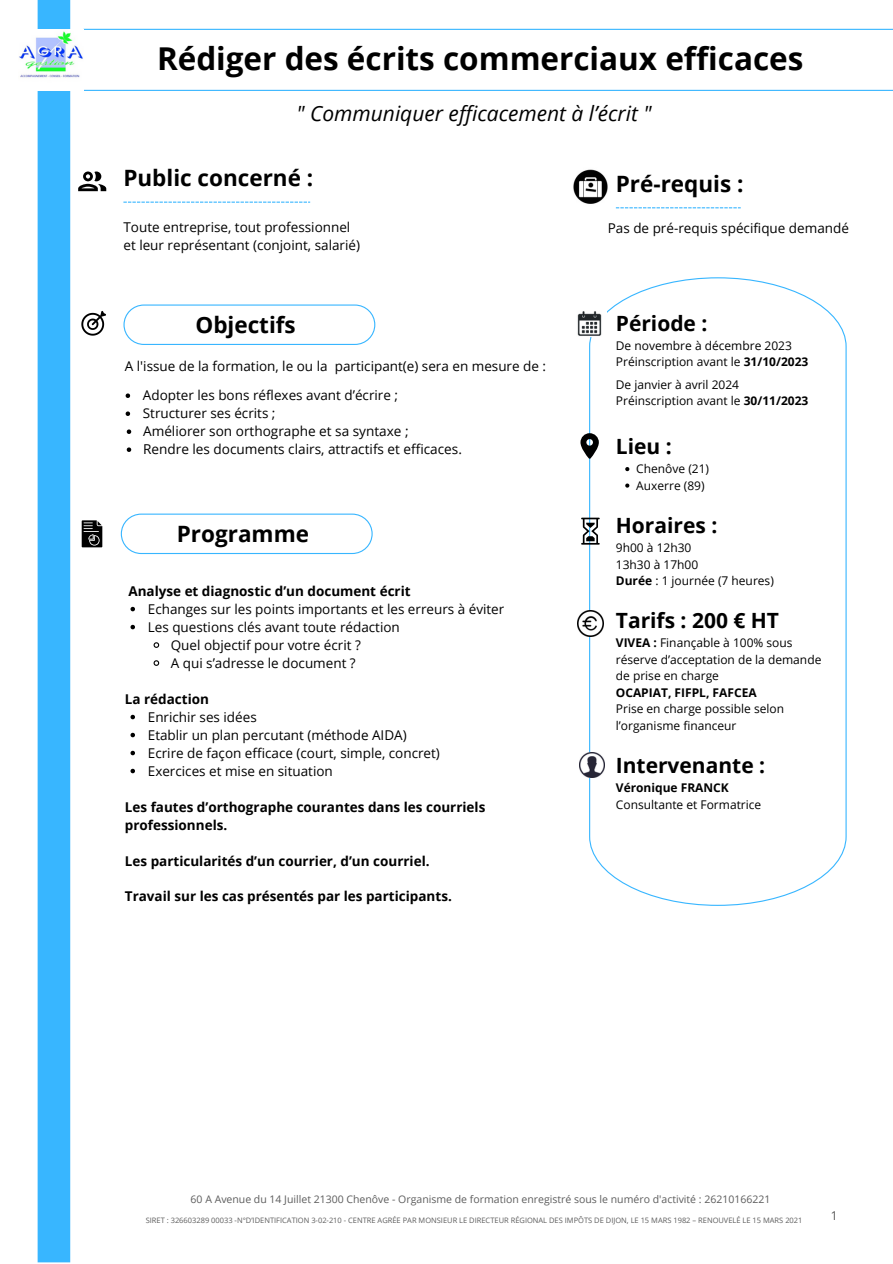
<style>
.page{position:relative;width:893px;height:1264px;background:#fff}
.page>*{position:absolute;margin:0;border:0;box-sizing:border-box;transform-origin:0 0}
.t1{font:700 31.5px "Open Sans";color:#000}
.t2{font:700 22.5px "Open Sans";color:#000}
.t3{font:700 21px "Open Sans";color:#000}
.t4{font:italic 21px "Open Sans";color:#000}
.t5{font:13.65px "Open Sans";color:#000}
.t6{font:13.5px "Open Sans";color:#000}
.t7{font:700 13.5px "Open Sans";color:#000}
.t8{font:12px/16.5px "Open Sans";color:#000}
.t9{font:700 12px "Open Sans";color:#000}
.t10{font:300 12px "Open Sans";color:#000}
.t11{font:10.5px "Open Sans";color:#5d5d5d}
.t12{font:7.5px "Open Sans";color:#5d5d5d}
.s1{font-weight:700}
</style>
<div class="page">
<div style="left:38px;top:0;width:32px;height:1262px;background:#38b6ff"></div>
<svg style="left:589px;top:277px;width:257px;height:628px"></svg>
<img style="left:573px;top:169px;width:35px;height:35px">
<svg style="left:123px;top:304px;width:252px;height:41px"></svg>
<svg style="left:121px;top:513px;width:251px;height:41px"></svg>
<svg style="left:123px;top:201px;width:187px;height:2px"></svg>
<svg style="left:616px;top:207px;width:124px;height:1px"></svg>
<hr style="left:83px;top:29px;width:809px;height:1px;background:#38b6ff">
<hr style="left:83px;top:90px;width:809px;height:1px;background:#38b6ff">
<img style="left:19px;top:30px;width:64px;height:61px">
<svg style="left:81px;top:311px;width:25px;height:24px"></svg>
<svg style="left:82px;top:520px;width:20px;height:27px"></svg>
<svg style="left:78px;top:171px;width:28px;height:20px"></svg>
<img style="left:577px;top:310px;width:29px;height:26px">
<img style="left:577px;top:610px;width:26px;height:26px">
<img style="left:579px;top:752px;width:25px;height:25px">
<svg style="left:581px;top:517px;width:18px;height:27px"></svg>
<svg style="left:580px;top:433px;width:18px;height:26px"></svg>
<svg style="left:130px;top:607px;width:5px;height:4px"></svg>
<svg style="left:130px;top:625px;width:5px;height:4px"></svg>
<svg style="left:153px;top:642px;width:7px;height:6px"></svg>
<svg style="left:153px;top:660px;width:7px;height:6px"></svg>
<svg style="left:130px;top:714px;width:5px;height:5px"></svg>
<svg style="left:130px;top:732px;width:5px;height:5px"></svg>
<svg style="left:130px;top:750px;width:5px;height:5px"></svg>
<svg style="left:130px;top:768px;width:5px;height:5px"></svg>
<svg style="left:625px;top:467px;width:4px;height:4px"></svg>
<svg style="left:625px;top:483px;width:4px;height:4px"></svg>
<svg style="left:126px;top:393px;width:4px;height:5px"></svg>
<svg style="left:126px;top:411px;width:4px;height:5px"></svg>
<svg style="left:127px;top:429px;width:4px;height:5px"></svg>
<svg style="left:127px;top:447px;width:4px;height:5px"></svg>
<p class="t1" style="left:157px;top:37px;width:648px">Rédiger des écrits commerciaux efficaces</p>
<p class="t4" style="left:296px;top:99px;width:356px">" Communiquer efficacement à l’écrit "</p>
<p class="t2" style="left:123px;top:162px;width:191px">Public concerné :</p>
<p class="t2" style="left:616px;top:167px;width:129px">Pré-requis :</p>
<p class="t6" style="left:607px;top:219px;width:243px">Pas de pré-requis spécifique demandé</p>
<p class="t6" style="left:123px;top:217px;width:228px">Toute entreprise, tout professionnel</p>
<p class="t6" style="left:123px;top:235px;width:238px">et leur représentant (conjoint, salarié)</p>
<p class="t2" style="left:195px;top:308px;width:102px">Objectifs</p>
<p class="t6" style="left:125px;top:356px;width:422px">A l'issue de la formation, le ou la participant(e) sera en mesure de :</p>
<p class="t6" style="left:143px;top:386px;width:256px">Adopter les bons réflexes avant d’écrire ;</p>
<p class="t6" style="left:143px;top:404px;width:134px">Structurer ses écrits ;</p>
<p class="t5" style="left:143px;top:421px;width:267px">Améliorer son orthographe et sa syntaxe ;</p>
<p class="t5" style="left:143px;top:439px;width:320px">Rendre les documents clairs, attractifs et efficaces.</p>
<p class="t2" style="left:177px;top:518px;width:134px">Programme</p>
<p class="t7" style="left:128px;top:581px;width:284px">Analyse et diagnostic d’un document écrit</p>
<p class="t6" style="left:148px;top:599px;width:358px">Echanges sur les points importants et les erreurs à éviter</p>
<p class="t6" style="left:148px;top:617px;width:253px">Les questions clés avant toute rédaction</p>
<p class="t6" style="left:171px;top:635px;width:192px">Quel objectif pour votre écrit ?</p>
<p class="t6" style="left:171px;top:653px;width:186px">A qui s’adresse le document ?</p>
<p class="t7" style="left:125px;top:689px;width:86px">La rédaction</p>
<p class="t6" style="left:148px;top:707px;width:110px">Enrichir ses idées</p>
<p class="t6" style="left:148px;top:725px;width:260px">Etablir un plan percutant (méthode AIDA)</p>
<p class="t6" style="left:148px;top:743px;width:293px">Ecrire de façon efficace (court, simple, concret)</p>
<p class="t6" style="left:148px;top:761px;width:186px">Exercices et mise en situation</p>
<p class="t7" style="left:125px;top:797px;width:362px">Les fautes d’orthographe courantes dans les courriels</p>
<p class="t7" style="left:125px;top:815px;width:104px">professionnels.</p>
<p class="t7" style="left:125px;top:851px;width:306px">Les particularités d’un courrier, d’un courriel.</p>
<p class="t7" style="left:125px;top:887px;width:328px">Travail sur les cas présentés par les participants.</p>
<p class="t3" style="left:616px;top:308px;width:93px">Période :</p>
<p class="t8" style="left:616px;top:337px;width:177px">De novembre à décembre 2023</p>
<p class="t8" style="left:616px;top:353px;width:194px">Préinscription avant le <span class="s1">31/10/2023</span></p>
<p class="t8" style="left:616px;top:376px;width:125px">De janvier à avril 2024</p>
<p class="t8" style="left:616px;top:392px;width:194px">Préinscription avant le <span class="s1">30/11/2023</span></p>
<p class="t3" style="left:616px;top:432px;width:57px">Lieu :</p>
<p class="t8" style="left:636px;top:460px;width:74px">Chenôve (21)</p>
<p class="t8" style="left:636px;top:477px;width:70px">Auxerre (89)</p>
<p class="t3" style="left:616px;top:510px;width:103px">Horaires :</p>
<p class="t8" style="left:616px;top:539px;width:77px">9h00 à 12h30</p>
<p class="t8" style="left:616px;top:555px;width:84px">13h30 à 17h00</p>
<p class="t8" style="left:616px;top:572px;width:159px"><span class="s1">Durée</span> : 1 journée (7 heures)</p>
<p class="t3" style="left:616px;top:605px;width:165px">Tarifs : 200 € HT</p>
<p class="t8" style="left:616px;top:634px;width:207px"><span class="s1">VIVEA :</span> Finançable à 100% sous réserve d’acceptation de la demande de prise en charge</p>
<p class="t9" style="left:616px;top:684px;width:142px">OCAPIAT, FIFPL, FAFCEA</p>
<p class="t8" style="left:616px;top:700px;width:170px">Prise en charge possible selon l’organisme financeur</p>
<p class="t3" style="left:616px;top:750px;width:151px">Intervenante :</p>
<p class="t9" style="left:616px;top:779px;width:114px">Véronique FRANCK</p>
<p class="t8" style="left:616px;top:795px;width:147px">Consultante et Formatrice</p>
<p class="t11" style="left:190px;top:1191px;width:581px">60 A Avenue du 14 Juillet 21300 Chenôve - Organisme de formation enregistré sous le numéro d'activité : 26210166221</p>
<p class="t12" style="left:146px;top:1214px;width:658px">SIRET : 326603289 00033 -N°D’IDENTIFICATION 3-02-210 - CENTRE AGRÉE PAR MONSIEUR LE DIRECTEUR RÉGIONAL DES IMPÔTS DE DIJON, LE 15 MARS 1982 – RENOUVELÉ LE 15 MARS 2021</p>
<p class="t10" style="left:830px;top:1206px;width:8px">1</p>
</div>
